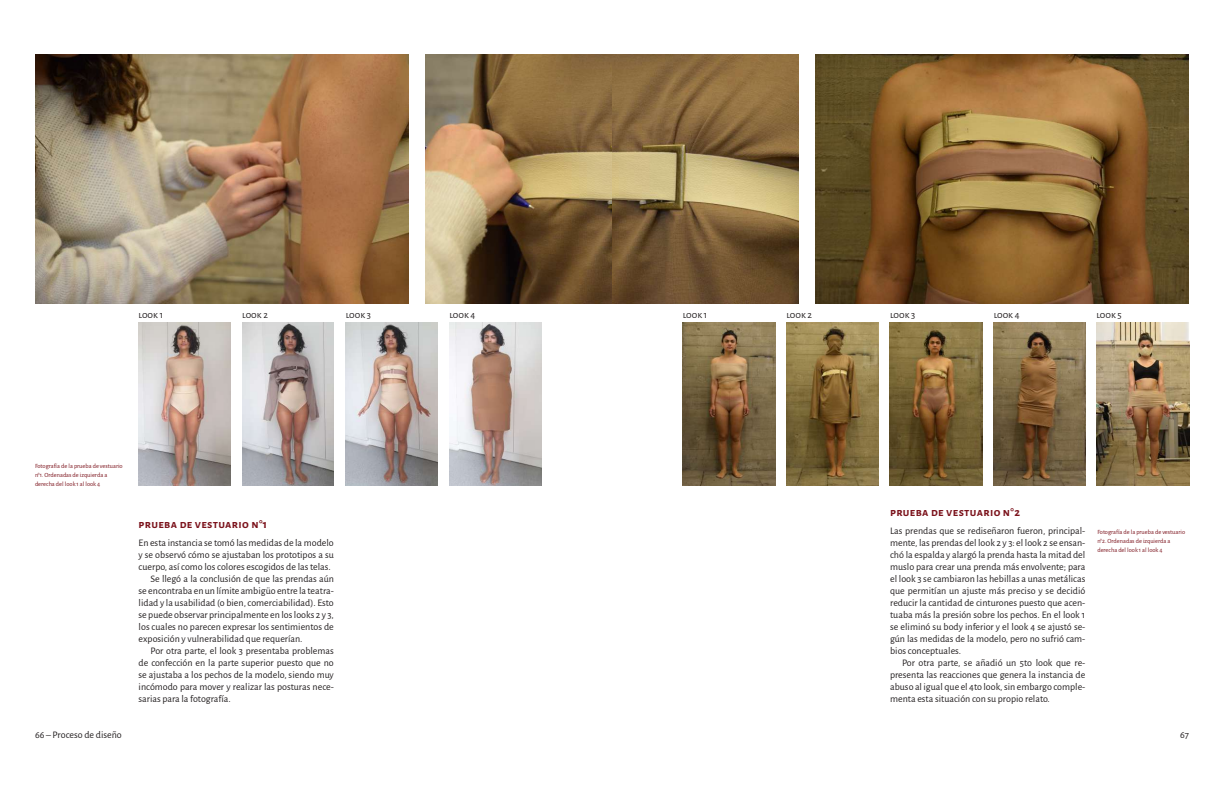
<style>
.page{position:relative;width:1224px;height:792px;background:#fff}
.page>*{position:absolute;margin:0;border:0;box-sizing:border-box;transform-origin:0 0}
.t1{font:700 12px "Alegreya Sans";color:#7b121b}
.t2{font:10px/12px "Alegreya Sans";color:#231f20;text-align:justify}
.t3{font:6.4px/9px "Alegreya Sans";color:#7b121b}
</style>
<div class="page">
<img style="left:993px;top:322px;width:93px;height:164px">
<img style="left:890px;top:322px;width:92px;height:164px">
<img style="left:1097px;top:322px;width:92px;height:164px">
<img style="left:683px;top:322px;width:92px;height:164px">
<img style="left:786px;top:322px;width:93px;height:164px">
<img style="left:815px;top:54px;width:374px;height:250px">
<img style="left:425px;top:54px;width:374px;height:250px">
<img style="left:35px;top:54px;width:374px;height:250px">
<img style="left:139px;top:322px;width:91px;height:164px">
<img style="left:450px;top:322px;width:91px;height:164px">
<img style="left:242px;top:322px;width:92px;height:164px">
<img style="left:346px;top:322px;width:92px;height:164px">
<p class="t2" style="left:139px;top:308px;width:26px">look 1</p>
<p class="t2" style="left:242px;top:308px;width:27px">look 2</p>
<p class="t2" style="left:346px;top:308px;width:27px">look 3</p>
<p class="t2" style="left:450px;top:308px;width:27px">look 4</p>
<p class="t2" style="left:683px;top:308px;width:26px">look 1</p>
<p class="t2" style="left:786px;top:308px;width:27px">look 2</p>
<p class="t2" style="left:890px;top:308px;width:27px">look 3</p>
<p class="t2" style="left:994px;top:308px;width:27px">look 4</p>
<p class="t2" style="left:1097px;top:308px;width:27px">look 5</p>
<p class="t3" style="left:35px;top:461px;width:89px">Fotografía de la prueba de vestuario n°1. Ordenadas de izquierda a derecha del look 1 al look 4</p>
<p class="t1" style="left:139px;top:515px;width:130px">prueba de vestuario n°1</p>
<p class="t2" style="left:139px;top:536px;width:197px">En esta instancia se tomó las medidas de la modelo</p>
<p class="t2" style="left:139px;top:548px;width:197px">y se observó cómo se ajustaban los prototipos a su</p>
<p class="t2" style="left:139px;top:560px;width:194px">cuerpo, así como los colores escogidos de las telas.</p>
<p class="t2" style="left:151px;top:572px;width:185px">Se llegó a la conclusión de que las prendas aún</p>
<p class="t2" style="left:139px;top:584px;width:197px">se encontraba en un límite ambigüo entre la teatra-</p>
<p class="t2" style="left:139px;top:596px;width:197px">lidad y la usabilidad (o bien, comerciabilidad). Esto</p>
<p class="t2" style="left:139px;top:608px;width:197px">se puede observar principalmente en los looks 2 y 3,</p>
<p class="t2" style="left:139px;top:620px;width:197px">los cuales no parecen expresar los sentimientos de</p>
<p class="t2" style="left:139px;top:632px;width:165px">exposición y vulnerabilidad que requerían.</p>
<p class="t2" style="left:151px;top:644px;width:185px">Por otra parte, el look 3 presentaba problemas</p>
<p class="t2" style="left:139px;top:656px;width:197px">de confección en la parte superior puesto que no</p>
<p class="t2" style="left:139px;top:668px;width:197px">se ajustaba a los pechos de la modelo, siendo muy</p>
<p class="t2" style="left:139px;top:680px;width:197px">incómodo para mover y realizar las posturas nece-</p>
<p class="t2" style="left:139px;top:692px;width:94px">sarias para la fotografía.</p>
<p class="t1" style="left:890px;top:503px;width:131px">prueba de vestuario n°2</p>
<p class="t2" style="left:890px;top:524px;width:197px">Las prendas que se rediseñaron fueron, principal&shy;mente, las prendas del look 2 y 3: el look 2 se ensan&shy;chó la espalda y alargó la prenda hasta la mitad del muslo para crear una prenda más envolvente; para el look 3 se cambiaron las hebillas a unas metálicas que permitían un ajuste más preciso y se decidió reducir la cantidad de cinturones puesto que acen&shy;tuaba más la presión sobre los pechos. En el look 1 se eliminó su body inferior y el look 4 se ajustó se&shy;gún las medidas de la modelo, pero no sufrió cam&shy;bios conceptuales.</p>
<p class="t2" style="left:890px;top:656px;width:197px;text-indent:12px">Por otra parte, se añadió un 5to look que re&shy;presenta las reacciones que genera la instancia de abuso al igual que el 4to look, sin embargo comple&shy;menta esta situación con su propio relato.</p>
<p class="t3" style="left:1097px;top:527px;width:89px">Fotografía de la prueba de vestuario n°2. Ordenadas de izquierda a derecha del look 1 al look 4</p>
<p class="t2" style="left:35px;top:728px;width:88px">66 – Proceso de diseño</p>
<p class="t2" style="left:1180px;top:728px;width:10px">67</p>
</div>
